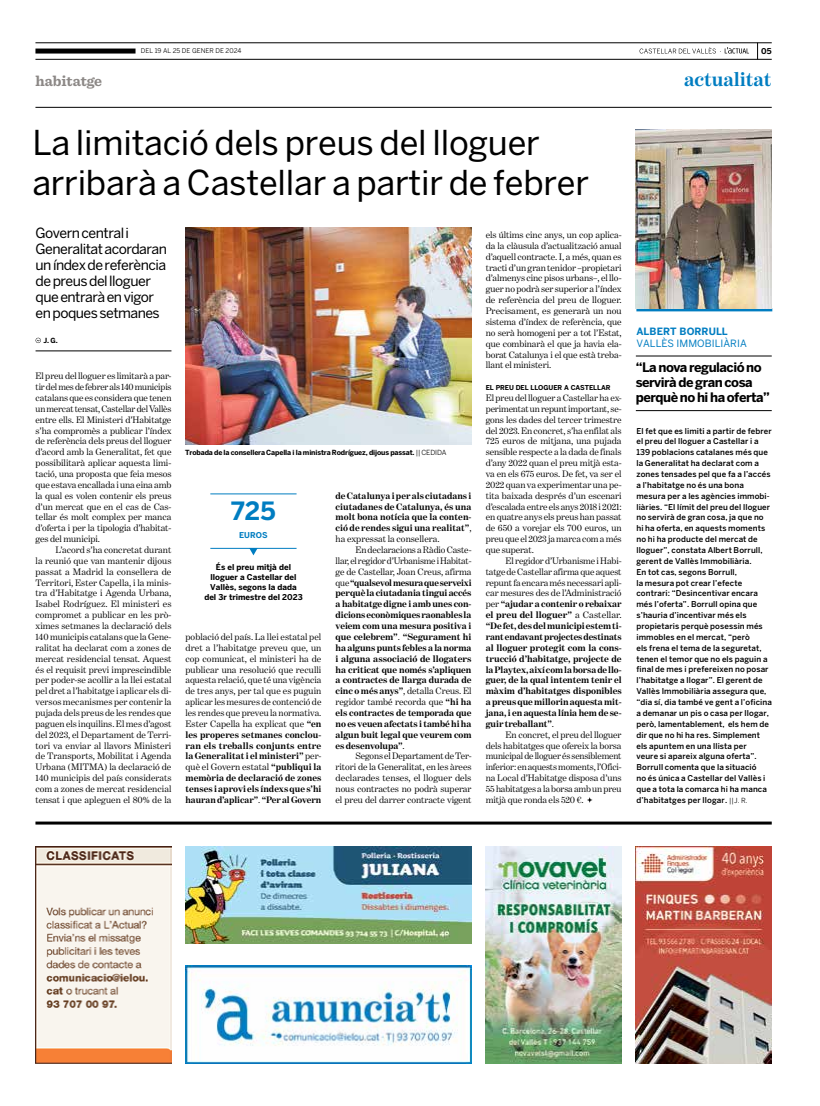
<style>
.page{position:relative;width:820px;height:1106px;background:#fff}
.page>*{position:absolute;margin:0;border:0;box-sizing:border-box;transform-origin:0 0}
.t1{font:34px/40px "Benton Sans";letter-spacing:-.005em;color:#000}
.t2{font:700 25px "Benton Sans";color:#007dc1}
.t3{font:700 20px "Benton Modern One";letter-spacing:-.005em;color:#007dc1}
.t4{font:700 15px "Sentinel";letter-spacing:-.005em;color:#8c8886}
.t5{font:14px/16px "Benton Sans";letter-spacing:-.035em;color:#000}
.t6{font:700 13px/15px "Benton Sans";letter-spacing:-.04em;color:#000}
.t7{font:10px "Benton Sans";letter-spacing:.005em;color:#007dc1}
.t8{font:700 10px "Benton Sans";letter-spacing:.005em;color:#007dc1}
.t9{font:9.5px/10.9px "Benton Modern One";letter-spacing:-.005em;color:#000;text-align:justify}
.t10{font:700 9.5px/10.9px "Benton Modern One";letter-spacing:-.005em;color:#000;text-align:justify}
.t11{font:500 8px/10.9px "Benton Sans";letter-spacing:.01em;color:#000}
.t12{font:700 8px/10px "Benton Sans";color:#000;text-align:center}
.t13{font:700 8px "Benton Sans";letter-spacing:.005em;color:#007dc1}
.t14{font:700 7px "Benton Sans";letter-spacing:-.02em;color:#000}
.t15{font:700 6.7px "Benton Sans";letter-spacing:-.01em;color:#000}
.t16{font:6.5px "Benton Sans";letter-spacing:.005em;color:#000}
.s1{font-weight:400}
.s2{font-weight:700}
.s3{font-weight:400;font-size:7px}
</style>
<div class="page">
<svg style="left:757px;top:44px;width:1px;height:15px"></svg>
<svg style="left:639px;top:47px;width:109px;height:7px"></svg>
<hr style="left:35px;top:107px;width:736px;height:1px;background:#000">
<hr style="left:35px;top:43px;width:736px;height:1px;background:#000">
<hr style="left:35px;top:59px;width:736px;height:1px;background:#000">
<div style="left:35px;top:49px;width:100px;height:5px;background:#000"></div>
<hr style="left:35px;top:821px;width:736px;height:3px;background:#000">
<img style="left:185px;top:227px;width:286px;height:217px">
<svg style="left:36px;top:338px;width:5px;height:5px"></svg>
<hr style="left:36px;top:350px;width:135px;height:1px;background:#000">
<svg style="left:587px;top:797px;width:5px;height:5px"></svg>
<hr style="left:636px;top:308px;width:136px;height:3px;background:#007dc1">
<hr style="left:635px;top:356px;width:136px;height:1px;background:#000">
<hr style="left:635px;top:410px;width:136px;height:1px;background:#000">
<img style="left:635px;top:129px;width:136px;height:180px">
<hr style="left:210px;top:493px;width:86px;height:1px;background:#007dc1">
<hr style="left:210px;top:548px;width:86px;height:1px;background:#007dc1">
<svg style="left:249px;top:548px;width:8px;height:7px"></svg>
<img style="left:35px;top:846px;width:136px;height:217px">
<img style="left:635px;top:846px;width:136px;height:217px">
<img style="left:485px;top:846px;width:136px;height:217px">
<img style="left:185px;top:846px;width:286px;height:98px">
<img style="left:185px;top:965px;width:286px;height:98px">
<p class="t16" style="left:141px;top:47px;width:102px">DEL 19 AL 25 DE GENER DE 2024</p>
<p class="t12" style="left:761px;top:46px;width:12px">05</p>
<h3 class="t4" style="left:35px;top:69px;width:68px">habitatge</h3>
<h3 class="t3" style="left:684px;top:68px;width:89px">actualitat</h3>
<h1 class="t1" style="left:32px;top:122px;width:558px">La limitació dels preus del lloguer arribarà a Castellar a partir de febrer</h1>
<h3 class="t5" style="left:36px;top:225px;width:133px">Govern central i<br>Generalitat acordaran un índex de referència de preus del lloguer que entrarà en vigor en poques setmanes</h3>
<p class="t14" style="left:44px;top:336px;width:16px">J. G.</p>
<p class="t9" style="left:485px;top:229px;width:137px">els últims cinc anys, un cop aplica&shy;da la clàusula d’actualització anual d’aquell contracte. I, a més, quan es tracti d’un gran tenidor –propietari d’almenys cinc pisos urbans–, el llo&shy;guer no podrà ser superior a l’índex de referència del preu de lloguer.<br>Precisament, es generarà un nou sistema d’índex de referència, que no serà homogeni per a tot l’Estat, que combinarà el que ja havia ela&shy;borat Catalunya i el que està treba&shy;llant el ministeri.</p>
<p class="t15" style="left:485px;top:384px;width:126px">EL PREU DEL LLOGUER A CASTELLAR</p>
<p class="t9" style="left:485px;top:392px;width:137px">El preu del lloguer a Castellar ha ex&shy;perimentat un repunt important, se&shy;gons les dades del tercer trimestre del 2023. En concret, s’ha enfilat als 725 euros de mitjana, una pujada sensible respecte a la dada de finals d’any 2022 quan el preu mitjà esta&shy;va en els 675 euros. De fet, va ser el 2022 quan va experimentar una pe&shy;tita baixada després d’un escenari d’escalada entre els anys 2018 i 2021: en quatre anys els preus han passat de 650 a vorejar els 700 euros, un preu que el 2023 ja marca com a més que superat.</p>
<p class="t10" style="left:485px;top:555px;width:137px;text-indent:20px"><span class="s1">El regidor d’Urbanisme i Habi&shy;tatge de Castellar afirma que aquest repunt fa encara més necessari apli&shy;car mesures des de l’Administració per</span> “ajudar a contenir o rebaixar el preu del lloguer” <span class="s1">a Castellar. </span>“De fet, des del municipi estem ti&shy;rant endavant projectes destinats al lloguer protegit com la cons&shy;trucció d’habitatge, projecte de la Playtex, així com la borsa de llo&shy;guer, de la qual intentem tenir el màxim d’habitatges disponibles a preus que millorin aquesta mit&shy;jana, i en aquesta línia hem de se&shy;guir treballant”<span class="s1">.</span></p>
<p class="t9" style="left:485px;top:729px;width:137px;text-indent:20px">En concret, el preu del lloguer dels habitatges que ofereix la borsa municipal de lloguer és sensiblement inferior: en aquests moments, l’Ofici&shy;na Local d’Habitatge disposa d’uns 55 habitatges a la borsa amb un preu mitjà que ronda els 520 €.</p>
<p class="t9" style="left:36px;top:370px;width:137px">El preu del lloguer es limitarà a par&shy;tir del mes de febrer als 140 municipis catalans que es considera que tenen un mercat tensat, Castellar del Vallès entre ells. El Ministeri d’Habitatge s’ha compromès a publicar l’índex de referència dels preus del lloguer d’acord amb la Generalitat, fet que possibilitarà aplicar aquesta limi&shy;tació, una proposta que feia mesos que estava encallada i una eina amb la qual es volen contenir els preus d’un mercat que en el cas de Cas&shy;tellar és molt complex per manca d’oferta i per la tipologia d’habitat&shy;ges del municipi.</p>
<p class="t9" style="left:36px;top:544px;width:137px;text-indent:20px">L’acord s’ha concretat durant la reunió que van mantenir dijous passat a Madrid la consellera de Territori, Ester Capella, i la minis&shy;tra d’Habitatge i Agenda Urbana, Isabel Rodríguez. El ministeri es compromet a publicar en les prò&shy;ximes setmanes la declaració dels 140 municipis catalans que la Gene&shy;ralitat ha declarat com a zones de mercat residencial tensat. Aquest és el requisit previ imprescindible per poder-se acollir a la llei estatal pel dret a l’habitatge i aplicar els di&shy;versos mecanismes per contenir la pujada dels preus de les rendes que paguen els inquilins. El mes d’agost del 2023, el Departament de Terri&shy;tori va enviar al llavors Ministeri de Transports, Mobilitat i Agenda Urbana (MITMA) la declaració de 140 municipis del país considerats com a zones de mercat residencial tensat i que apleguen el 80% de la</p>
<p class="t14" style="left:185px;top:448px;width:263px">Trobada de la consellera Capella i la ministra Rodríguez, dijous passat. <span class="s1">|| CEDIDA</span></p>
<p class="t10" style="left:335px;top:490px;width:137px">de Catalunya i per als ciutadans i ciutadanes de Catalunya, és una molt bona notícia que la conten&shy;ció de rendes sigui una realitat”<span class="s1">, ha expressat la consellera.</span></p>
<p class="t10" style="left:335px;top:544px;width:137px;text-indent:20px"><span class="s1">En declaracions a Ràdio Caste&shy;llar, el regidor d’Urbanisme i Habitat&shy;ge de Castellar, Joan Creus, afirma que</span> “qualsevol mesura que serveixi perquè la ciutadania tingui accés a habitatge digne i amb unes con&shy;dicions econòmiques raonables la veiem com una mesura positiva i que celebrem”<span class="s1">.</span> “Segurament hi ha alguns punts febles a la norma i alguna associació de llogaters ha criticat que només s’apliquen a contractes de llarga durada de cinc o més anys”<span class="s1">, detalla Creus. El regidor també recorda que</span> “hi ha els contractes de temporada que no es veuen afectats i també hi ha algun buit legal que veurem com es desenvolupa”<span class="s1">.</span></p>
<p class="t9" style="left:335px;top:750px;width:137px;text-indent:20px">Segons el Departament de Ter&shy;ritori de la Generalitat, en les àrees declarades tenses, el lloguer dels nous contractes no podrà superar el preu del darrer contracte vigent</p>
<h2 class="t2" style="left:231px;top:496px;width:46px">725</h2>
<p class="t13" style="left:239px;top:530px;width:30px">EUROS</p>
<p class="t12" style="left:204px;top:562px;width:100px">És el preu mitjà del lloguer a Castellar del<br>Vallès, segons la dada del 3r trimestre del 2023</p>
<p class="t9" style="left:185px;top:631px;width:137px">població del país. La llei estatal pel dret a l’habitatge preveu que, un cop comunicat, el ministeri ha de publicar una resolució que reculli aquesta relació, que té una vigència de tres anys, per tal que es puguin aplicar les mesures de contenció de les rendes que preveu la normativa.<br>Ester Capella ha explicat que <span class="s2">“en les properes setmanes conclou&shy;ran els treballs conjunts entre la Generalitat i el ministeri”</span> per&shy;què el Govern estatal <span class="s2">“publiqui la memòria de declaració de zones tenses i aprovi els índexs que s’hi hauran d’aplicar”</span>. <span class="s2">“Per al Govern</span></p>
<p class="t8" style="left:636px;top:325px;width:93px">ALBERT BORRULL</p>
<p class="t7" style="left:636px;top:337px;width:112px">VALLÈS IMMOBILIÀRIA</p>
<h3 class="t6" style="left:635px;top:359px;width:135px">“La nova regulació no servirà de gran cosa perquè no hi ha oferta”</h3>
<p class="t11" style="left:636px;top:425px;width:137px">El fet que es limiti a partir de febrer el preu del lloguer a Castellar i a<br>139 poblacions catalanes més que la Generalitat ha declarat com a zones tensades pel que fa a l’accés a l’habitatge no és una bona mesura per a les agències immobi&shy;liàries. “El límit del preu del lloguer no servirà de gran cosa, ja que no hi ha oferta, en aquests moments no hi ha producte del mercat de lloguer”, constata Albert Borrull, gerent de Vallès Immobiliària.<br>En tot cas, segons Borrull,<br>la mesura pot crear l’efecte contrari: “Desincentivar encara més l’oferta”. Borrull opina que s’hauria d’incentivar més els propietaris perquè posessin més immobles en el mercat, “però<br>els frena el tema de la seguretat, tenen el temor que no els paguin a final de mes i prefereixen no posar l’habitatge a llogar”. El gerent de<br>Vallès Immobiliària assegura que, “dia sí, dia també ve gent a l’oficina a demanar un pis o casa per llogar, però, lamentablement, els hem de dir que no hi ha res. Simplement els apuntem en una llista per<br>veure si apareix alguna oferta”.<br>Borrull comenta que la situació<br>no és única a Castellar del Vallès i que a tota la comarca hi ha manca d’habitatges per llogar. <span class="s3">||J. R.</span></p>
</div>
